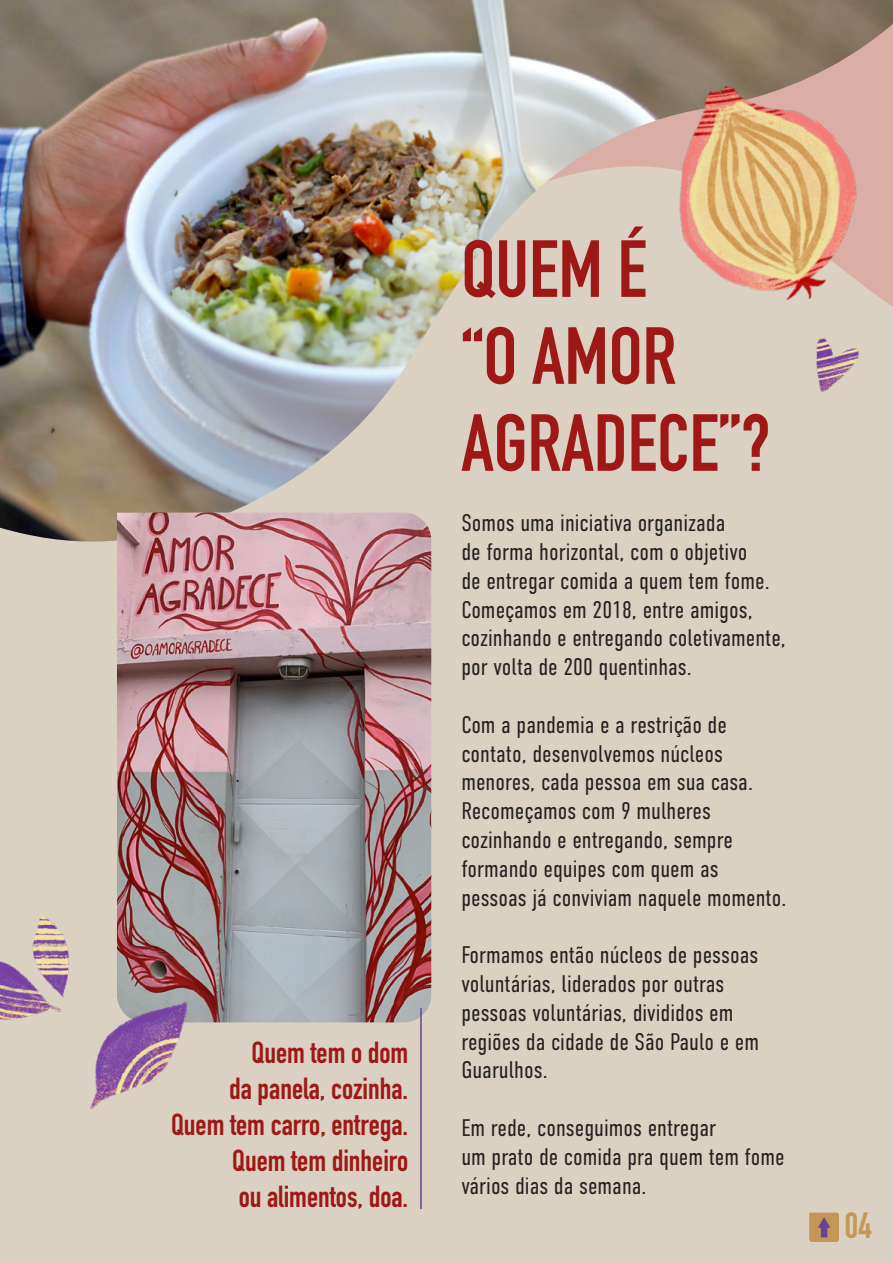
<style>
.page{position:relative;width:893px;height:1263px;background:#dad1c3}
.page>*{position:absolute;margin:0;border:0;box-sizing:border-box;transform-origin:0 0}
.t1{font:700 79.5px/87px "DIN Condensed";color:#9e1915}
.t2{font:700 36px "DIN Condensed";color:#c39755}
.t3{font:700 30px/36px "DIN Condensed";color:#9e1915;text-align:right}
.t4{font:300 24px/28.8px "DIN Condensed";color:#252121}
</style>
<div class="page">
<img style="left:0;top:0;width:893px;height:543px">
<img style="left:817px;top:332px;width:76px;height:83px">
<img style="left:622px;top:55px;width:271px;height:277px">
<img style="left:117px;top:512px;width:314px;height:510px">
<hr style="left:420px;top:1008px;width:2px;height:201px;background:#684394">
<img style="left:0;top:916px;width:187px;height:192px">
<svg style="left:809px;top:1212px;width:30px;height:30px"></svg>
<p class="t3" style="left:171px;top:1034px;width:239px">Quem tem o dom<br>da panela, cozinha.<br>Quem tem carro, entrega.<br>Quem tem dinheiro<br>ou alimentos, doa.</p>
<h1 class="t1" style="left:461px;top:225px;width:311px">QUEM É<br>“O AMOR<br>AGRADECE”?</h1>
<p class="t4" style="left:461px;top:508px;width:326px">Somos uma iniciativa organizada<br>de forma horizontal, com o objetivo<br>de entregar comida a quem tem fome.<br>Começamos em 2018, entre amigos, cozinhando e entregando coletivamente, por volta de 200 quentinhas.</p>
<p class="t4" style="left:461px;top:710px;width:327px">Com a pandemia e a restrição de contato, desenvolvemos núcleos menores, cada pessoa em sua casa.<br>Recomeçamos com 9 mulheres cozinhando e entregando, sempre formando equipes com quem as pessoas já conviviam naquele momento.</p>
<p class="t4" style="left:461px;top:940px;width:299px">Formamos então núcleos de pessoas voluntárias, liderados por outras pessoas voluntárias, divididos em regiões da cidade de São Paulo e em<br>Guarulhos.</p>
<p class="t4" style="left:461px;top:1113px;width:325px">Em rede, conseguimos entregar<br>um prato de comida pra quem tem fome vários dias da semana.</p>
<h2 class="t2" style="left:845px;top:1201px;width:28px">04</h2>
</div>
